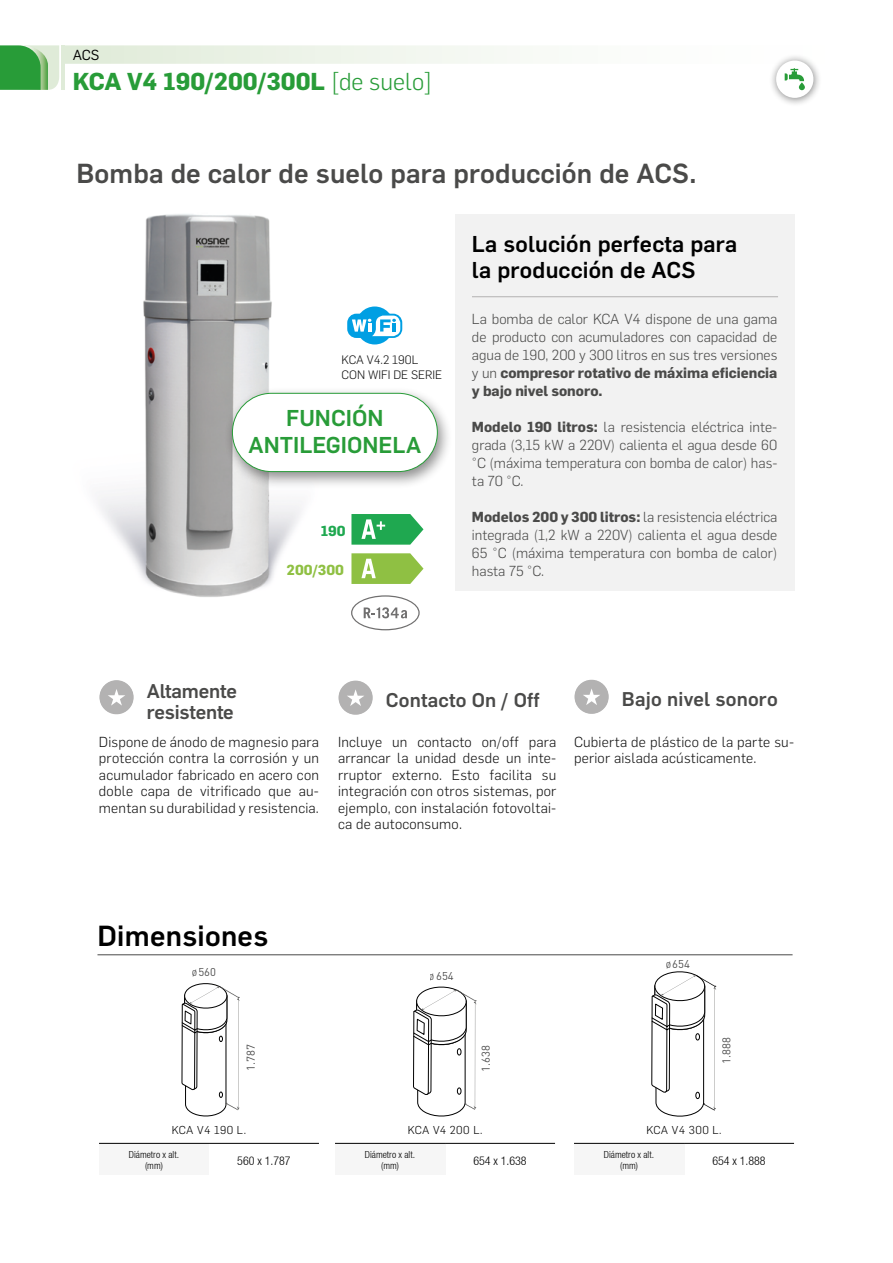
<style>
.page{position:relative;width:893px;height:1263px;background:#fff}
.page>*{position:absolute;margin:0;border:0;box-sizing:border-box;transform-origin:0 0}
.t1{font:500 28.5px "Flama";letter-spacing:.01em;color:#000}
.t2{font:500 27px "Flama";letter-spacing:.005em;color:#4a4a49}
.t3{font:700 24px "Flama";color:#289c38}
.t4{font:500 22.5px/25.5px "Flama";letter-spacing:.01em;color:#000}
.t5{font:500 22.5px/27px "Flama";color:#289c38;text-align:center}
.t6{font:500 19.5px "Flama";letter-spacing:.01em;color:#4a4a49}
.t7{font:500 19.5px/21px "Flama";letter-spacing:-.01em;color:#4a4a49}
.t8{font:300 14.25px/18px "Flama";color:#4a4a49;text-align:justify}
.t9{font:300 14.25px/16.5px "Flama";letter-spacing:.015em;color:#131313;text-align:justify}
.t10{font:700 14.25px "Flama";color:#8fc043}
.t11{font:14.25px "Flama";color:#000}
.t12{font:700 14.25px "Flama";color:#1fa850}
.t13{font:12px "Helvetica Neue Light Cond";color:#000}
.t14{font:300 12px/15px "Flama";color:#131313}
.t15{font:300 11.25px "Flama";letter-spacing:.04em;color:#000}
.t16{font:11.25px "DIN Pro";color:#131313}
.t17{font:9.75px/10.5px "Helvetica Neue Light Cond";color:#000;text-align:center}
.s1{font-weight:300}
.s2{font-weight:700}
.s3{font-family:"Helvetica Neue Light Cond"}
</style>
<div class="page">
<svg style="left:0;top:45px;width:59px;height:45px;background:#61b368"></svg>
<hr style="left:61px;top:45px;width:4px;height:45px;background:#dfebd8">
<div style="left:769px;top:54px;width:54px;height:54px;background:#000;opacity:.5"></div>
<div style="left:776px;top:61px;width:37px;height:37px;background:#fff;border-radius:50%"></div>
<svg style="left:65px;top:45px;width:758px;height:45px"></svg>
<img style="left:99px;top:214px;width:294px;height:496px">
<div style="left:455px;top:214px;width:340px;height:377px;background:#f2f2f2"></div>
<hr style="left:472px;top:296px;width:306px;height:1px;background:#b3b2b2">
<div style="left:223px;top:386px;width:230px;height:103px;background:#000;opacity:.45"></div>
<div style="left:232px;top:393px;width:205px;height:79px;background:#fff;border-radius:39px"></div>
<div style="left:232px;top:393px;width:206px;height:79px;border:1px solid #289c38;border-radius:39px"></div>
<div style="left:99px;top:680px;width:35px;height:34px;background:#b3b2b2;border-radius:50%"></div>
<svg style="left:108px;top:689px;width:17px;height:17px"></svg>
<div style="left:338px;top:680px;width:35px;height:35px;background:#b3b2b2;border-radius:50%"></div>
<svg style="left:347px;top:689px;width:17px;height:17px"></svg>
<div style="left:574px;top:680px;width:35px;height:34px;background:#b3b2b2;border-radius:50%"></div>
<svg style="left:583px;top:689px;width:17px;height:16px"></svg>
<hr style="left:97px;top:954px;width:696px;height:1px;background:#4a4a49">
<svg style="left:182px;top:983px;width:58px;height:134px"></svg>
<svg style="left:413px;top:986px;width:64px;height:131px"></svg>
<svg style="left:651px;top:971px;width:65px;height:146px"></svg>
<div style="left:574px;top:1143px;width:110px;height:32px;background:#f6f6f6"></div>
<hr style="left:574px;top:1143px;width:110px;height:1px;background:#000">
<hr style="left:684px;top:1143px;width:110px;height:1px;background:#000">
<div style="left:335px;top:1143px;width:110px;height:32px;background:#f6f6f6"></div>
<hr style="left:335px;top:1143px;width:110px;height:1px;background:#000">
<hr style="left:445px;top:1143px;width:110px;height:1px;background:#000">
<div style="left:99px;top:1143px;width:110px;height:32px;background:#f6f6f6"></div>
<hr style="left:99px;top:1143px;width:110px;height:1px;background:#000">
<hr style="left:209px;top:1143px;width:110px;height:1px;background:#000">
<svg style="left:351px;top:595px;width:69px;height:35px"></svg>
<svg style="left:351px;top:514px;width:72px;height:31px;background:#47b76f"></svg>
<svg style="left:351px;top:553px;width:72px;height:31px;background:#a1ca62"></svg>
<svg style="left:347px;top:314px;width:55px;height:24px"></svg>
<div style="left:356px;top:306px;width:38px;height:38px;background:#009fe3;border-radius:50%"></div>
<svg style="left:352px;top:316px;width:48px;height:20px"></svg>
<p class="t11" style="left:73px;top:45px;width:28px">ACS</p>
<h3 class="t3" style="left:73px;top:64px;width:361px">KCA V4 190/200/300L <span class="s1">[de suelo]</span></h3>
<h2 class="t2" style="left:77px;top:154px;width:621px">Bomba de calor de suelo para producción de ACS.</h2>
<p class="t14" style="left:342px;top:351px;width:102px">KCA V4.2 190L<br>CON WIFI DE SERIE</p>
<h3 class="t5" style="left:249px;top:403px;width:174px">FUNCIÓN<br>ANTILEGIONELA</h3>
<p class="t12" style="left:321px;top:521px;width:26px">190</p>
<p class="t10" style="left:287px;top:559px;width:59px">200/300</p>
<h3 class="t4" style="left:472px;top:230px;width:267px">La solución perfecta para la producción de ACS</h3>
<p class="t8" style="left:472px;top:309px;width:307px">La bomba de calor KCA V4 dispone de una gama de producto con acumuladores con capacidad de agua de 190, 200 y 300 litros en sus tres versiones y un <span class="s2">compresor rotativo de máxima eficiencia y bajo nivel sonoro.</span></p>
<p class="t8" style="left:472px;top:417px;width:307px"><span class="s2">Modelo 190 litros:</span> la resistencia eléctrica inte&shy;grada (3,15 kW a 220V) calienta el agua desde 60 °C (máxima temperatura con bomba de calor) has&shy;ta 70 °C.</p>
<p class="t8" style="left:472px;top:507px;width:307px"><span class="s2">Modelos 200 y 300 litros:</span> la resistencia eléctrica integrada (1,2 kW a 220V) calienta el agua desde 65 °C (máxima temperatura con bomba de calor) hasta 75 °C.</p>
<h3 class="t7" style="left:147px;top:679px;width:92px">Altamente resistente</h3>
<h3 class="t6" style="left:386px;top:686px;width:155px">Contacto On / Off</h3>
<p class="t9" style="left:99px;top:732px;width:222px">Dispone de ánodo de magnesio para protección contra la corrosión y un acumulador fabricado en acero con doble capa de vitrificado que au&shy;mentan su durabilidad y resistencia.</p>
<p class="t9" style="left:338px;top:732px;width:220px">Incluye un contacto on/off para arrancar la unidad desde un inte&shy;rruptor externo. Esto facilita su integración con otros sistemas, por ejemplo, con instalación fotovoltai&shy;ca de autoconsumo.</p>
<h3 class="t6" style="left:622px;top:685px;width:157px">Bajo nivel sonoro</h3>
<p class="t9" style="left:574px;top:732px;width:222px">Cubierta de plástico de la parte su&shy;perior aislada acústicamente.</p>
<h1 class="t1" style="left:97px;top:915px;width:172px">Dimensiones</h1>
<p class="t16" style="left:192px;top:964px;width:25px"><span class="s3">ø</span>560</p>
<p class="t16" style="left:430px;top:968px;width:25px"><span class="s3">ø</span>654</p>
<p class="t16" style="left:243px;top:1070px;width:28px;rotate:-90deg">1.787</p>
<p class="t16" style="left:478px;top:1071px;width:28px;rotate:-90deg">1.638</p>
<p class="t16" style="left:666px;top:956px;width:25px"><span class="s3">ø</span>654</p>
<p class="t16" style="left:719px;top:1064px;width:28px;rotate:-90deg">1.888</p>
<p class="t15" style="left:172px;top:1122px;width:76px">KCA V4 190 L.</p>
<p class="t15" style="left:408px;top:1122px;width:76px">KCA V4 200 L.</p>
<p class="t15" style="left:647px;top:1122px;width:76px">KCA V4 300 L.</p>
<p class="t17" style="left:604px;top:1149px;width:52px">Diámetro x alt. (mm)</p>
<p class="t13" style="left:712px;top:1153px;width:55px">654 x 1.888</p>
<p class="t17" style="left:129px;top:1149px;width:52px">Diámetro x alt. (mm)</p>
<p class="t13" style="left:237px;top:1153px;width:55px">560 x 1.787</p>
<p class="t17" style="left:365px;top:1149px;width:52px">Diámetro x alt. (mm)</p>
<p class="t13" style="left:473px;top:1153px;width:55px">654 x 1.638</p>
</div>
